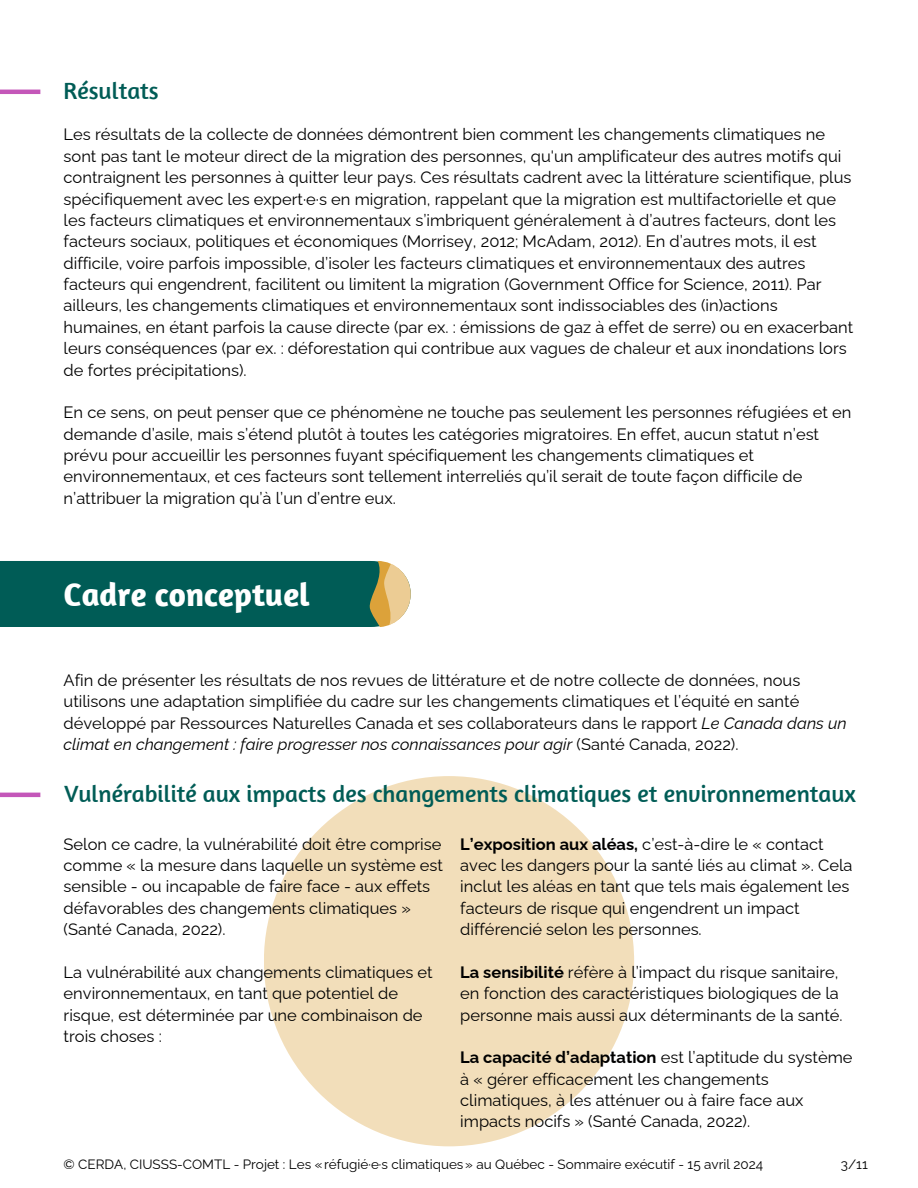
<style>
.page{position:relative;width:918px;height:1188px;background:#fff}
.page>*{position:absolute;margin:0;border:0;box-sizing:border-box;transform-origin:0 0}
.t1{font:700 33px "Amaranth";color:#fff}
.t2{font:24px "Amaranth";color:#005c56}
.t3{font:16.5px/21.3px "Raleway";color:#000}
.t4{font:13.5px "Raleway";color:#000}
.s1{font-style:italic}
.s2{font-weight:700}
</style>
<div class="page">
<div style="left:264px;top:776px;width:370px;height:370px;background:#f2deba;border-radius:50%"></div>
<hr style="left:0;top:90px;width:40px;height:4px;background:#c457b9">
<hr style="left:0;top:793px;width:40px;height:4px;background:#c457b9">
<svg style="left:0;top:561px;width:411px;height:66px;background:#13645a"></svg>
<h2 class="t2" style="left:64px;top:76px;width:97px">Résultats</h2>
<p class="t3" style="left:64px;top:124px;width:791px">Les résultats de la collecte de données démontrent bien comment les changements climatiques ne sont pas tant le moteur direct de la migration des personnes, qu'un amplificateur des autres motifs qui contraignent les personnes à quitter leur pays. Ces résultats cadrent avec la littérature scientifique, plus spécifiquement avec les expert·e·s en migration, rappelant que la migration est multifactorielle et que les facteurs climatiques et environnementaux s’imbriquent généralement à d’autres facteurs, dont les facteurs sociaux, politiques et économiques (Morrisey, 2012; McAdam, 2012). En d’autres mots, il est difficile, voire parfois impossible, d’isoler les facteurs climatiques et environnementaux des autres facteurs qui engendrent, facilitent ou limitent la migration (Government Office for Science, 2011). Par ailleurs, les changements climatiques et environnementaux sont indissociables des (in)actions humaines, en étant parfois la cause directe (par ex. : émissions de gaz à effet de serre) ou en exacerbant leurs conséquences (par ex. : déforestation qui contribue aux vagues de chaleur et aux inondations lors de fortes précipitations).</p>
<p class="t3" style="left:64px;top:402px;width:789px">En ce sens, on peut penser que ce phénomène ne touche pas seulement les personnes réfugiées et en demande d’asile, mais s’étend plutôt à toutes les catégories migratoires. En effet, aucun statut n’est prévu pour accueillir les personnes fuyant spécifiquement les changements climatiques et environnementaux, et ces facteurs sont tellement interreliés qu’il serait de toute façon difficile de n’attribuer la migration qu’à l’un d’entre eux.</p>
<h1 class="t1" style="left:64px;top:574px;width:248px">Cadre conceptuel</h1>
<p class="t3" style="left:64px;top:670px;width:785px">Afin de présenter les résultats de nos revues de littérature et de notre collecte de données, nous utilisons une adaptation simplifiée du cadre sur les changements climatiques et l’équité en santé développé par Ressources Naturelles Canada et ses collaborateurs dans le rapport <span class="s1">Le Canada dans un climat en changement : faire progresser nos connaissances pour agir</span> (Santé Canada, 2022).</p>
<h2 class="t2" style="left:64px;top:779px;width:793px">Vulnérabilité aux impacts des changements climatiques et environnementaux</h2>
<p class="t3" style="left:64px;top:833px;width:381px">Selon ce cadre, la vulnérabilité doit être comprise comme « la mesure dans laquelle un système est sensible - ou incapable de faire face - aux effets défavorables des changements climatiques » (Santé Canada, 2022).</p>
<p class="t3" style="left:64px;top:961px;width:371px">La vulnérabilité aux changements climatiques et environnementaux, en tant que potentiel de risque, est déterminée par une combinaison de trois choses :</p>
<p class="t3" style="left:460px;top:833px;width:394px"><span class="s2">L’exposition aux aléas,</span> c’est-à-dire le « contact avec les dangers pour la santé liés au climat ». Cela inclut les aléas en tant que tels mais également les facteurs de risque qui engendrent un impact différencié selon les personnes.</p>
<p class="t3" style="left:460px;top:961px;width:384px"><span class="s2">La sensibilité</span> réfère à l’impact du risque sanitaire, en fonction des caractéristiques biologiques de la personne mais aussi aux déterminants de la santé.</p>
<p class="t3" style="left:460px;top:1047px;width:394px"><span class="s2">La capacité d’adaptation</span> est l’aptitude du système à « gérer efficacement les changements climatiques, à les atténuer ou à faire face aux impacts nocifs » (Santé Canada, 2022).</p>
<p class="t4" style="left:64px;top:1157px;width:701px">© CERDA, CIUSSS-COMTL - Projet : Les «réfugié·e·s climatiques» au Québec - Sommaire exécutif - 15 avril 2024</p>
<p class="t4" style="left:841px;top:1157px;width:28px">3/11</p>
</div>
